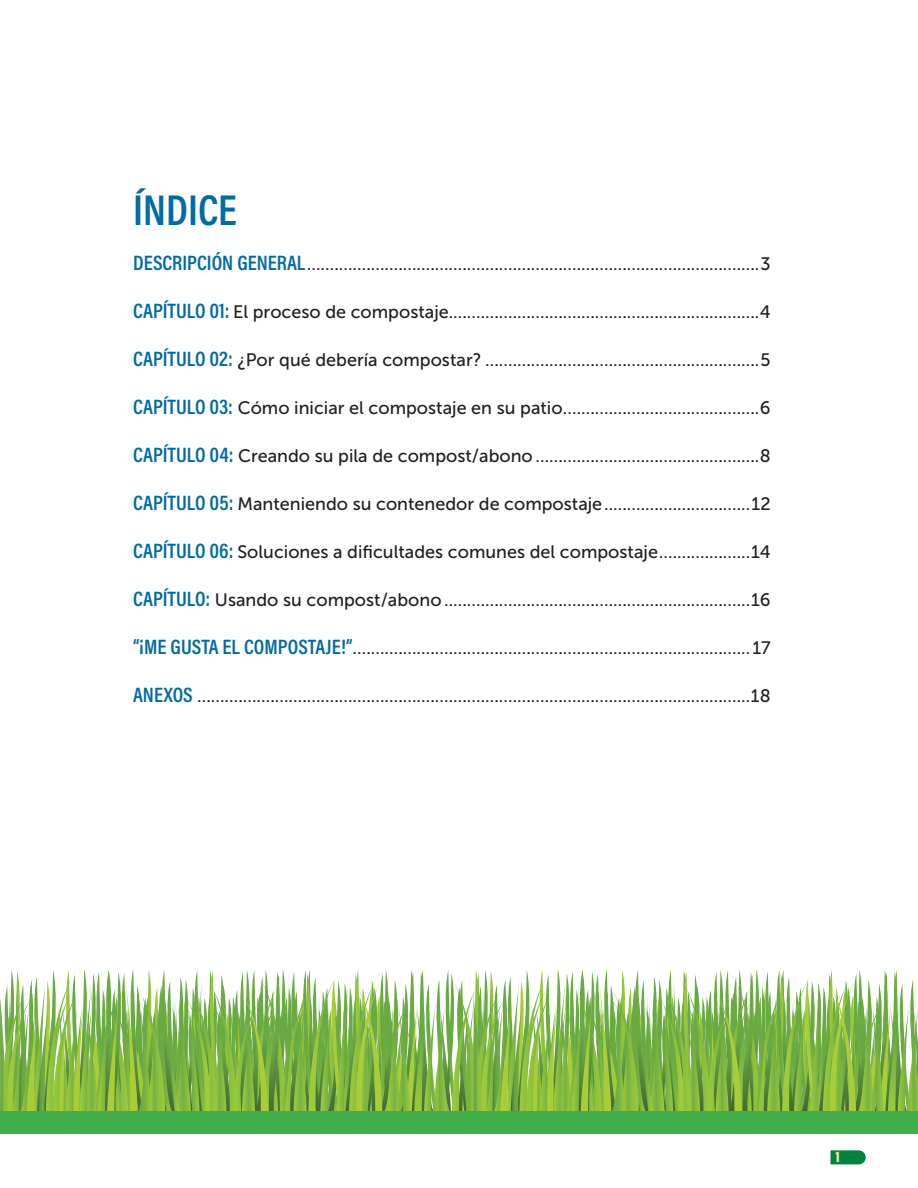
<style>
.page{position:relative;width:918px;height:1188px;background:#fff}
.page>*{position:absolute;margin:0;border:0;box-sizing:border-box;transform-origin:0 0}
.t1{font:600 43.5px "Acumin Pro Cond";color:#006ba6}
.t2{font:18px "Museo Sans 500";color:#231f20}
.t3{font:900 15px "Acumin Pro Cond";color:#e3eba6}
.s1{font-family:"Acumin Pro Cond";font-weight:600;font-size:21px;color:#006ba6}
</style>
<div class="page">
<svg style="left:831px;top:1150px;width:35px;height:14px"></svg>
<svg style="left:0;top:969px;width:918px;height:142px"></svg>
<div style="left:0;top:1111px;width:918px;height:23px;background:#40ae49"></div>
<h1 class="t1" style="left:133px;top:181px;width:105px">ÍNDICE</h1>
<p class="t2" style="left:133px;top:254px;width:639px"><span class="s1">DESCRIPCIÓN GENERAL</span>...................................................................................................3</p>
<p class="t2" style="left:133px;top:302px;width:639px"><span class="s1">CAPÍTULO 01:</span> El proceso de compostaje....................................................................4</p>
<p class="t2" style="left:133px;top:350px;width:639px"><span class="s1">CAPÍTULO 02:</span> ¿Por qué debería compostar? ............................................................5</p>
<p class="t2" style="left:133px;top:398px;width:639px"><span class="s1">CAPÍTULO 03:</span> Cómo iniciar el compostaje en su patio...........................................6</p>
<p class="t2" style="left:133px;top:446px;width:639px"><span class="s1">CAPÍTULO 04:</span> Creando su pila de compost/abono.................................................8</p>
<p class="t2" style="left:133px;top:494px;width:639px"><span class="s1">CAPÍTULO 05:</span> Manteniendo su contenedor de compostaje................................12</p>
<p class="t2" style="left:133px;top:542px;width:639px"><span class="s1">CAPÍTULO 06:</span> Soluciones a dificultades comunes del compostaje....................14</p>
<p class="t2" style="left:133px;top:590px;width:639px"><span class="s1">CAPÍTULO:</span> Usando su compost/abono...................................................................16</p>
<p class="t2" style="left:133px;top:638px;width:639px"><span class="s1">“¡ME GUSTA EL COMPOSTAJE!”</span>.......................................................................................17</p>
<p class="t2" style="left:133px;top:686px;width:639px"><span class="s1">ANEXOS</span> .........................................................................................................................18</p>
<p class="t3" style="left:836px;top:1147px;width:6px">1</p>
</div>
